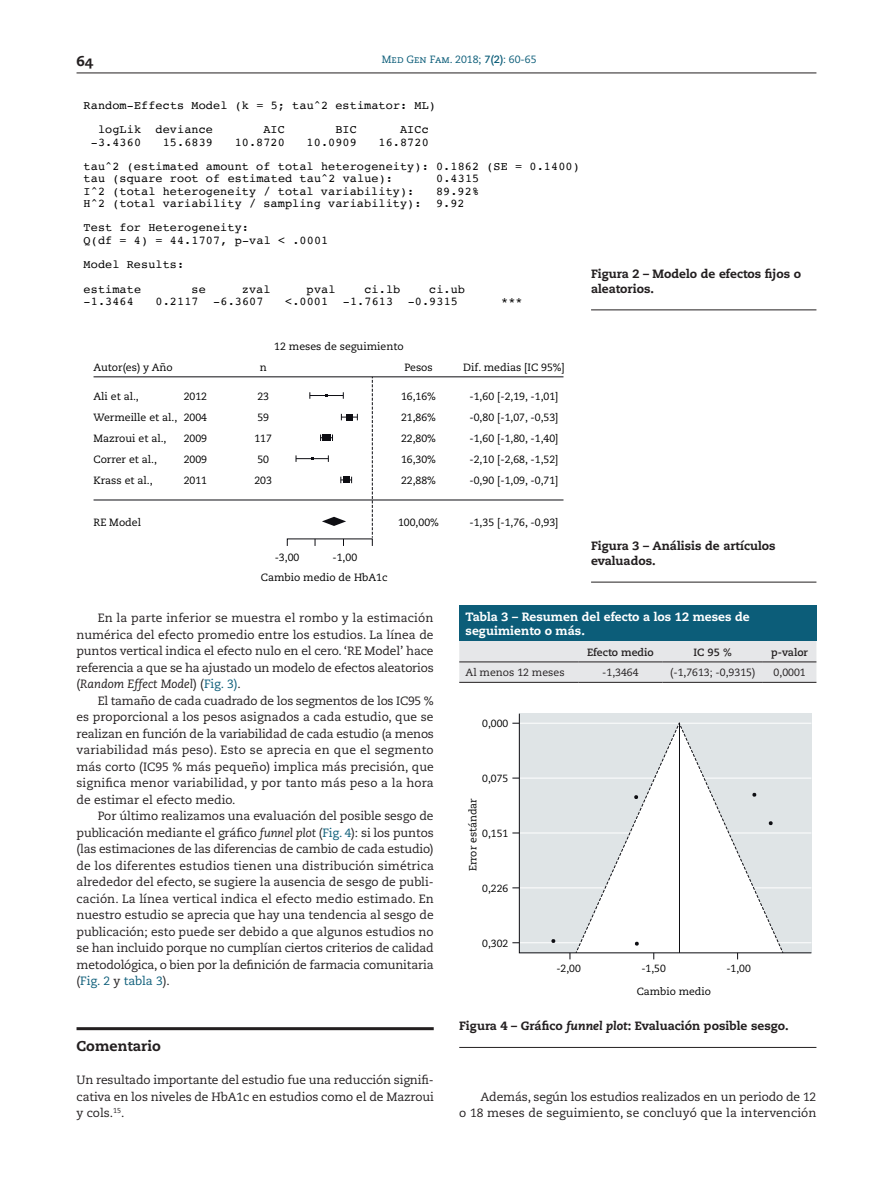
<style>
.page{position:relative;width:893px;height:1191px;background:#fff}
.page>*{position:absolute;margin:0;border:0;box-sizing:border-box;transform-origin:0 0}
.t1{font:800 14.25px "Caecilia";color:#231f20}
.t2{font:14.25px "Caecilia Heavy SC";color:#231f20}
.t3{font:12px/16.5px "Caecilia";letter-spacing:-.01em;color:#231f20;text-align:justify}
.t4{font:800 12px/15px "Caecilia";color:#231f20}
.t5{font:800 12px/13.5px "Caecilia";color:#fff}
.t6{font:11.85px/24.5px "Courier";letter-spacing:.01em;color:#000}
.t7{font:10.5px "Caecilia";color:#000}
.t8{font:10.5px "Caecilia";color:#231f20}
.t9{font:10.5px "Caecilia";color:#0c5d79}
.t10{font:700 10.5px "Caecilia";color:#231f20}
.t11{font:10.35px "Caecilia";color:#000}
.s1{font-family:"Caecilia Roman SC"}
.s2{font-weight:700}
.s3{font-style:italic}
.s4{color:#0c5d79}
</style>
<div class="page">
<hr style="left:77px;top:73px;width:739px;height:1px;background:#231f20">
<hr style="left:77px;top:1027px;width:357px;height:3px;background:#231f20">
<hr style="left:459px;top:1047px;width:357px;height:1px;background:#231f20">
<hr style="left:591px;top:310px;width:225px;height:1px;background:#231f20">
<svg style="left:570px;top:953px;width:213px;height:6px"></svg>
<svg style="left:519px;top:713px;width:292px;height:240px"></svg>
<hr style="left:591px;top:582px;width:225px;height:1px;background:#231f20">
<svg style="left:287px;top:377px;width:86px;height:169px"></svg>
<hr style="left:94px;top:376px;width:469px;height:1px;background:#0e0e13">
<hr style="left:94px;top:500px;width:469px;height:1px;background:#0e0e13">
<div style="left:459px;top:605px;width:357px;height:36px;background:#0c5d79"></div>
<div style="left:459px;top:641px;width:357px;height:41px;background:#e6e7e9"></div>
<hr style="left:459px;top:682px;width:119px;height:1px;background:#231f20">
<hr style="left:578px;top:682px;width:84px;height:1px;background:#231f20">
<hr style="left:662px;top:682px;width:101px;height:1px;background:#231f20">
<hr style="left:763px;top:682px;width:53px;height:1px;background:#231f20">
<hr style="left:459px;top:661px;width:119px;height:1px;background:#231f20">
<hr style="left:578px;top:661px;width:84px;height:1px;background:#231f20">
<hr style="left:662px;top:661px;width:101px;height:1px;background:#231f20">
<hr style="left:763px;top:661px;width:53px;height:1px;background:#231f20">
<p class="t2" style="left:77px;top:52px;width:18px">64</p>
<p class="t9" style="left:382px;top:53px;width:156px"><span class="s1">Med Gen Fam.</span> 2018; <span class="s2">7(2)</span>: 60-65</p>
<p class="t6" style="left:98px;top:93px;width:339px;text-indent:-14px">Random-Effects Model (k = 5; tau^2 estimator: ML) logLik deviance</p>
<p class="t6" style="left:263px;top:117px;width:23px">AIC</p>
<p class="t6" style="left:335px;top:117px;width:23px">BIC</p>
<p class="t6" style="left:400px;top:117px;width:30px">AICc</p>
<p class="t6" style="left:84px;top:130px;width:498px;text-indent:295px">16.8720<br>tau^2 (estimated amount of total heterogeneity): 0.1862 (SE = 0.1400)</p>
<p class="t6" style="left:84px;top:166px;width:311px">tau (square root of estimated tau^2 value):</p>
<p class="t6" style="left:436px;top:166px;width:45px">0.4315</p>
<p class="t6" style="left:84px;top:179px;width:332px">I^2 (total heterogeneity / total variability):</p>
<p class="t6" style="left:91px;top:130px;width:52px">-3.4360</p>
<p class="t6" style="left:163px;top:130px;width:52px">15.6839</p>
<p class="t6" style="left:235px;top:130px;width:52px">10.8720</p>
<p class="t6" style="left:307px;top:130px;width:52px">10.0909</p>
<p class="t6" style="left:84px;top:185px;width:397px;line-height:12.1px;text-indent:352px">89.92%<br>H^2 (total variability / sampling variability): 9.92</p>
<p class="t6" style="left:84px;top:221px;width:246px;line-height:12.5px">Test for Heterogeneity:<br>Q(df = 4) = 44.1707, p-val &lt; .0001</p>
<p class="t6" style="left:84px;top:252px;width:102px">Model Results: estimate</p>
<p class="t6" style="left:192px;top:276px;width:16px">se</p>
<p class="t6" style="left:242px;top:276px;width:30px">zval</p>
<p class="t6" style="left:307px;top:276px;width:30px">pval</p>
<p class="t6" style="left:364px;top:276px;width:37px">ci.lb</p>
<p class="t6" style="left:429px;top:276px;width:37px">ci.ub</p>
<p class="t6" style="left:84px;top:289px;width:52px">-1.3464</p>
<p class="t6" style="left:156px;top:289px;width:109px">0.2117 -6.3607</p>
<p class="t6" style="left:285px;top:289px;width:174px">&lt;.0001 -1.7613 -0.9315</p>
<p class="t6" style="left:501px;top:289px;width:23px">***</p>
<p class="t4" style="left:591px;top:266px;width:212px">Figura 2 – Modelo de efectos fijos o aleatorios.</p>
<p class="t7" style="left:274px;top:340px;width:131px">12 meses de seguimiento</p>
<p class="t7" style="left:94px;top:361px;width:81px">Autor(es) y Año</p>
<p class="t7" style="left:260px;top:361px;width:9px">n</p>
<p class="t7" style="left:404px;top:361px;width:30px">Pesos</p>
<p class="t7" style="left:463px;top:361px;width:103px">Dif. medias [IC 95%]</p>
<p class="t7" style="left:94px;top:390px;width:47px">Ali et al.,</p>
<p class="t7" style="left:184px;top:390px;width:25px">2012</p>
<p class="t7" style="left:257px;top:390px;width:13px">23</p>
<p class="t7" style="left:401px;top:390px;width:37px">16,16%</p>
<p class="t7" style="left:469px;top:390px;width:91px">-1,60 [-2,19, -1,01]</p>
<p class="t7" style="left:94px;top:411px;width:115px">Wermeille et al., 2004</p>
<p class="t7" style="left:257px;top:411px;width:13px">59</p>
<p class="t7" style="left:401px;top:411px;width:37px">21,86%</p>
<p class="t7" style="left:469px;top:411px;width:91px">-0,80 [-1,07, -0,53]</p>
<p class="t7" style="left:94px;top:432px;width:74px">Mazroui et al.,</p>
<p class="t7" style="left:184px;top:432px;width:25px">2009</p>
<p class="t7" style="left:254px;top:432px;width:19px">117</p>
<p class="t7" style="left:401px;top:432px;width:37px">22,80%</p>
<p class="t7" style="left:469px;top:432px;width:91px">-1,60 [-1,80, -1,40]</p>
<p class="t7" style="left:94px;top:453px;width:65px">Correr et al.,</p>
<p class="t7" style="left:184px;top:453px;width:25px">2009</p>
<p class="t7" style="left:257px;top:453px;width:13px">50</p>
<p class="t7" style="left:401px;top:453px;width:37px">16,30%</p>
<p class="t7" style="left:469px;top:453px;width:91px">-2,10 [-2,68, -1,52]</p>
<p class="t7" style="left:94px;top:474px;width:61px">Krass et al.,</p>
<p class="t7" style="left:184px;top:474px;width:25px">2011</p>
<p class="t7" style="left:254px;top:474px;width:19px">203</p>
<p class="t7" style="left:401px;top:474px;width:37px">22,88%</p>
<p class="t7" style="left:469px;top:474px;width:91px">-0,90 [-1,09, -0,71]</p>
<p class="t7" style="left:94px;top:516px;width:49px">RE Model</p>
<p class="t7" style="left:398px;top:516px;width:42px">100,00%</p>
<p class="t7" style="left:469px;top:516px;width:91px">-1,35 [-1,76, -0,93]</p>
<p class="t7" style="left:275px;top:551px;width:26px">-3,00</p>
<p class="t7" style="left:332px;top:551px;width:26px">-1,00</p>
<p class="t7" style="left:261px;top:571px;width:128px">Cambio medio de HbA1c</p>
<p class="t4" style="left:591px;top:538px;width:186px">Figura 3 – Análisis de artículos evaluados.</p>
<p class="t3" style="left:77px;top:610px;width:359px;text-indent:21px">En la parte inferior se muestra el rombo y la estimación numérica del efecto promedio entre los estudios. La línea de puntos vertical indica el efecto nulo en el cero. ‘RE Model’ hace referencia a que se ha ajustado un modelo de efectos aleatorios (<span class="s3">Random Effect Model</span>) (<span class="s4">Fig. 3)</span>.</p>
<p class="t3" style="left:77px;top:692px;width:359px;text-indent:21px">El tamaño de cada cuadrado de los segmentos de los IC95 % es proporcional a los pesos asignados a cada estudio, que se realizan en función de la variabilidad de cada estudio (a menos variabilidad más peso). Esto se aprecia en que el segmento más corto (IC95 % más pequeño) implica más precisión, que significa menor variabilidad, y por tanto más peso a la hora de estimar el efecto medio.</p>
<p class="t3" style="left:77px;top:808px;width:359px;text-indent:21px">Por último realizamos una evaluación del posible sesgo de publicación mediante el gráfico <span class="s3">funnel plot</span> (<span class="s4">Fig. 4</span>): si los puntos (las estimaciones de las diferencias de cambio de cada estudio) de los diferentes estudios tienen una distribución simétrica alrededor del efecto, se sugiere la ausencia de sesgo de publi&shy;cación. La línea vertical indica el efecto medio estimado. En nuestro estudio se aprecia que hay una tendencia al sesgo de publicación; esto puede ser debido a que algunos estudios no se han incluido porque no cumplían ciertos criterios de calidad metodológica, o bien por la definición de farmacia comunitaria (<span class="s4">Fig. 2</span> y <span class="s4">tabla 3</span>).</p>
<p class="t1" style="left:77px;top:1037px;width:86px">Comentario</p>
<p class="t3" style="left:77px;top:1072px;width:359px">Un resultado importante del estudio fue una reducción signifi&shy;cativa en los niveles de HbA1c en estudios como el de Mazroui y cols.<sup>15</sup>.</p>
<p class="t5" style="left:466px;top:610px;width:286px">Tabla 3 – Resumen del efecto a los 12 meses de seguimiento o más.</p>
<p class="t10" style="left:587px;top:645px;width:68px">Efecto medio</p>
<p class="t10" style="left:693px;top:645px;width:40px">IC 95 %</p>
<p class="t10" style="left:771px;top:645px;width:38px">p-valor</p>
<p class="t8" style="left:466px;top:666px;width:101px">Al menos 12 meses</p>
<p class="t8" style="left:602px;top:666px;width:38px">-1,3464</p>
<p class="t8" style="left:670px;top:666px;width:87px">(-1,7613; -0,9315)</p>
<p class="t8" style="left:774px;top:666px;width:34px">0,0001</p>
<p class="t11" style="left:482px;top:717px;width:28px">0,000</p>
<p class="t11" style="left:482px;top:772px;width:28px">0,075</p>
<p class="t11" style="left:467px;top:871px;width:75px;rotate:-90deg">Error estándar</p>
<p class="t11" style="left:482px;top:827px;width:28px">0,151</p>
<p class="t11" style="left:482px;top:882px;width:28px">0,226</p>
<p class="t11" style="left:482px;top:937px;width:28px">0,302</p>
<p class="t11" style="left:556px;top:962px;width:26px">-2,00</p>
<p class="t11" style="left:641px;top:962px;width:26px">-1,50</p>
<p class="t11" style="left:726px;top:962px;width:26px">-1,00</p>
<p class="t11" style="left:637px;top:985px;width:76px">Cambio medio</p>
<p class="t4" style="left:459px;top:1018px;width:331px">Figura 4 – Gráfico <span class="s3">funnel plot</span>: Evaluación posible sesgo.</p>
<p class="t3" style="left:459px;top:1088px;width:359px;text-align:right">Además, según los estudios realizados en un periodo de 12<br>o 18 meses de seguimiento, se concluyó que la intervención</p>
</div>
